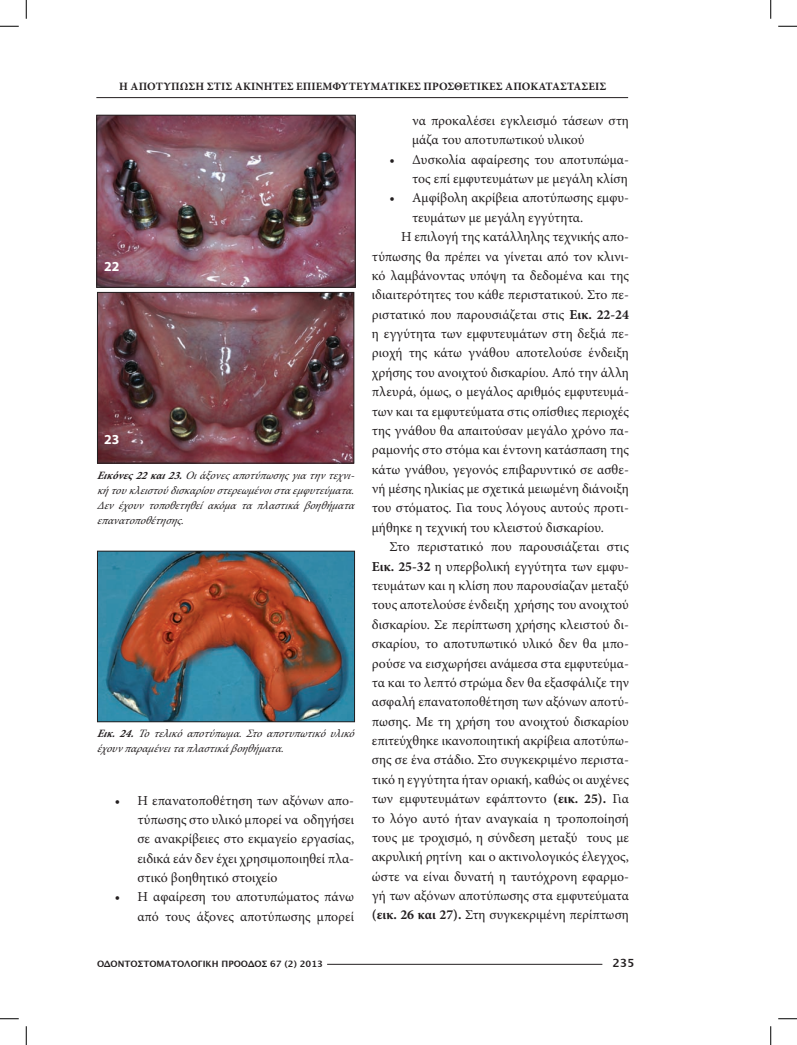
<style>
.page{position:relative;width:797px;height:1045px;background:#fff}
.page>*{position:absolute;margin:0;border:0;box-sizing:border-box;transform-origin:0 0}
.t1{font:13.75px/19.4px "Minion Pro";color:#231f20;text-align:right}
.t2{font:700 13.75px "Myriad Pro";color:#fff}
.t3{font:italic 11.25px/15px "Minion Pro";color:#231f20}
.t4{font:700 11.25px "Minion Pro";letter-spacing:.01em;color:#231f20}
.t5{font:700 11.25px "Lucida Grande";color:#231f20}
.t6{font:700 8.75px "Lucida Grande";color:#231f20}
.s1{font-weight:700}
</style>
<div class="page">
<hr style="left:327px;top:964px;width:275px;height:1px;background:#231f20">
<hr style="left:96px;top:97px;width:532px;height:1px;background:#231f20">
<img style="left:98px;top:117px;width:255px;height:169px">
<div style="left:96px;top:115px;width:259px;height:173px;border:1px solid #231f20"></div>
<img style="left:99px;top:294px;width:253px;height:167px">
<div style="left:97px;top:292px;width:257px;height:171px;border:1px solid #231f20"></div>
<img style="left:99px;top:553px;width:254px;height:167px">
<div style="left:97px;top:551px;width:258px;height:171px;border:1px solid #231f20"></div>
<svg style="left:0;top:25px;width:19px;height:2px"></svg>
<svg style="left:778px;top:25px;width:19px;height:2px"></svg>
<svg style="left:0;top:1018px;width:19px;height:1px"></svg>
<svg style="left:778px;top:1018px;width:19px;height:1px"></svg>
<svg style="left:25px;top:0;width:2px;height:19px"></svg>
<svg style="left:25px;top:1026px;width:2px;height:19px"></svg>
<svg style="left:770px;top:0;width:1px;height:19px"></svg>
<svg style="left:770px;top:1026px;width:1px;height:19px"></svg>
<p class="t4" style="left:119px;top:79px;width:488px">Η ΑΠΟΤΥΠΩΣΗ ΣΤΙΣ ΑΚΙΝΗΤΕΣ ΕΠΙΕΜΦΥΤΕΥΜΑΤΙΚΕΣ ΠΡΟΣΘΕΤΙΚΕΣ ΑΠΟΚΑΤΑΣΤΑΣΕΙΣ</p>
<p class="t2" style="left:104px;top:257px;width:17px">22</p>
<p class="t2" style="left:104px;top:430px;width:17px">23</p>
<p class="t3" style="left:97px;top:467px;width:262px;text-align:justify"><span class="s1">Εικόνες22και23.</span>Οιάξονεςαποτύπωσηςγιατηντεχνι&shy;κήτουκλειστούδισκαρ ίουστερ εωμένοισταεμφυτεύματα.<br>Δεν έχουν τοποθετηθεί ακόμα τα πλαστικά βοηθήματα επανατοποθέτησης.</p>
<p class="t3" style="left:97px;top:726px;width:262px"><span class="s1">Εικ. 24.</span> Το τελικό αποτύπωμα. Στο αποτυπωτικό υλικό έχουνπαρ αμένειταπλαστικάβοηθήματα.</p>
<p class="t1" style="left:137px;top:790px;width:218px;text-align:justify;text-indent:-22px">• Η επανατοποθέτηση των αξόνων απο&shy;τύπωσης στο υλικό μπορεί να οδηγήσει σε ανακρίβειες στο εκμαγείο εργασίας, ειδικά εάν δεν έχει χρησιμοποιηθεί πλα&shy;στικό βοηθητικό στοιχείο</p>
<p class="t1" style="left:115px;top:887px;width:241px">• Η αφαίρεση του αποτυπώματος πάνω από τους άξονες αποτύπωσης μπορεί</p>
<p class="t1" style="left:412px;top:111px;width:218px;text-align:left">να προκαλέσει εγκλεισμό τάσεων στη μάζα του αποτυπωτικού υλικού</p>
<p class="t1" style="left:389px;top:150px;width:241px">• Δυσκολία αφαίρεσης του αποτυπώμα&shy;τος επί εμφυτευμάτων με μεγάλη κλίση</p>
<p class="t1" style="left:389px;top:188px;width:241px">• Αμφίβολη ακρίβεια αποτύπωσης εμφυ-</p>
<p class="t1" style="left:412px;top:208px;width:173px">τευμάτων με μεγάλη εγγύτητα.</p>
<p class="t1" style="left:401px;top:227px;width:229px">Η επιλογή της κατάλληλης τεχνικής απο-</p>
<p class="t1" style="left:372px;top:246px;width:258px">τύπωσης θα πρέπει να γίνεται από τον κλινι-</p>
<p class="t1" style="left:372px;top:266px;width:258px">κό λαμβάνοντας υπόψη τα δεδομένα και της</p>
<p class="t1" style="left:372px;top:285px;width:258px">ιδιαιτερότητες του κάθε περιστατικού. Στο πε-</p>
<p class="t1" style="left:372px;top:305px;width:258px">ριστατικό που παρουσιάζεται στις <span class="s1">Εικ. 22-24</span></p>
<p class="t1" style="left:372px;top:324px;width:258px">η εγγύτητα των εμφυτευμάτων στη δεξιά πε-</p>
<p class="t1" style="left:372px;top:343px;width:258px">ριοχή της κάτω γνάθου αποτελούσε ένδειξη</p>
<p class="t1" style="left:372px;top:363px;width:258px">χρήσης του ανοιχτού δισκαρίου. Από την άλλη</p>
<p class="t1" style="left:372px;top:382px;width:258px">πλευρά, όμως, ο μεγάλος αριθμός εμφυτευμά-</p>
<p class="t1" style="left:372px;top:401px;width:258px">των και τα εμφυτεύματα στις οπίσθιες περιοχές</p>
<p class="t1" style="left:372px;top:421px;width:258px">της γνάθου θα απαιτούσαν μεγάλο χρόνο πα-</p>
<p class="t1" style="left:372px;top:440px;width:258px">ραμονής στο στόμα και έντονη κατάσπαση της</p>
<p class="t1" style="left:372px;top:460px;width:258px">κάτω γνάθου, γεγονός επιβαρυντικό σε ασθε-</p>
<p class="t1" style="left:372px;top:479px;width:258px">νή μέσης ηλικίας με σχετικά μειωμένη διάνοιξη</p>
<p class="t1" style="left:372px;top:498px;width:258px">του στόματος. Για τους λόγους αυτούς προτι-</p>
<p class="t1" style="left:372px;top:518px;width:233px">μήθηκε η τεχνική του κλειστού δισκαρίου.</p>
<p class="t1" style="left:389px;top:537px;width:241px">Στο περιστατικό που παρουσιάζεται στις</p>
<p class="t1" style="left:372px;top:556px;width:258px"><span class="s1">Εικ. 25-32</span> η υπερβολική εγγύτητα των εμφυ-</p>
<p class="t1" style="left:372px;top:576px;width:258px">τευμάτων και η κλίση που παρουσίαζαν μεταξύ</p>
<p class="t1" style="left:372px;top:595px;width:258px">τους αποτελούσε ένδειξη χρήσης του ανοιχτού</p>
<p class="t1" style="left:372px;top:615px;width:258px">δισκαρίου. Σε περίπτωση χρήσης κλειστού δι-</p>
<p class="t1" style="left:372px;top:634px;width:258px">σκαρίου, το αποτυπωτικό υλικό δεν θα μπο-</p>
<p class="t1" style="left:372px;top:653px;width:258px">ρούσε να εισχωρήσει ανάμεσα στα εμφυτεύμα-</p>
<p class="t1" style="left:372px;top:673px;width:258px">τα και το λεπτό στρώμα δεν θα εξασφάλιζε την</p>
<p class="t1" style="left:372px;top:692px;width:258px">ασφαλή επανατοποθέτηση των αξόνων αποτύ-</p>
<p class="t1" style="left:372px;top:711px;width:258px">πωσης. Με τη χρήση του ανοιχτού δισκαρίου</p>
<p class="t1" style="left:372px;top:731px;width:258px">επιτεύχθηκε ικανοποιητική ακρίβεια αποτύπω-</p>
<p class="t1" style="left:372px;top:750px;width:258px">σης σε ένα στάδιο. Στο συγκεκριμένο περιστα-</p>
<p class="t1" style="left:372px;top:770px;width:258px">τικό η εγγύτητα ήταν οριακή, καθώς οι αυχένες</p>
<p class="t1" style="left:372px;top:789px;width:258px">των εμφυτευμάτων εφάπτοντο <span class="s1">(εικ. 25).</span> Για</p>
<p class="t1" style="left:372px;top:808px;width:258px">το λόγο αυτό ήταν αναγκαία η τροποποίησή</p>
<p class="t1" style="left:372px;top:828px;width:258px">τους με τροχισμό, η σύνδεση μεταξύ τους με</p>
<p class="t1" style="left:372px;top:847px;width:258px">ακρυλική ρητίνη και ο ακτινολογικός έλεγχος,</p>
<p class="t1" style="left:372px;top:866px;width:258px">ώστε να είναι δυνατή η ταυτόχρονη εφαρμο-</p>
<p class="t1" style="left:372px;top:886px;width:258px">γή των αξόνων αποτύπωσης στα εμφυτεύματα</p>
<p class="t1" style="left:372px;top:905px;width:258px"><span class="s1">(εικ. 26 και 27).</span> Στη συγκεκριμένη περίπτωση</p>
<p class="t6" style="left:97px;top:956px;width:227px">ΟΔΟΝΤΟΣΤΟΜΑΤΟΛΟΓΙΚΗ ΠΡΟΟΔΟΣ 67 (2) 2013</p>
<p class="t5" style="left:612px;top:954px;width:24px">235</p>
</div>
